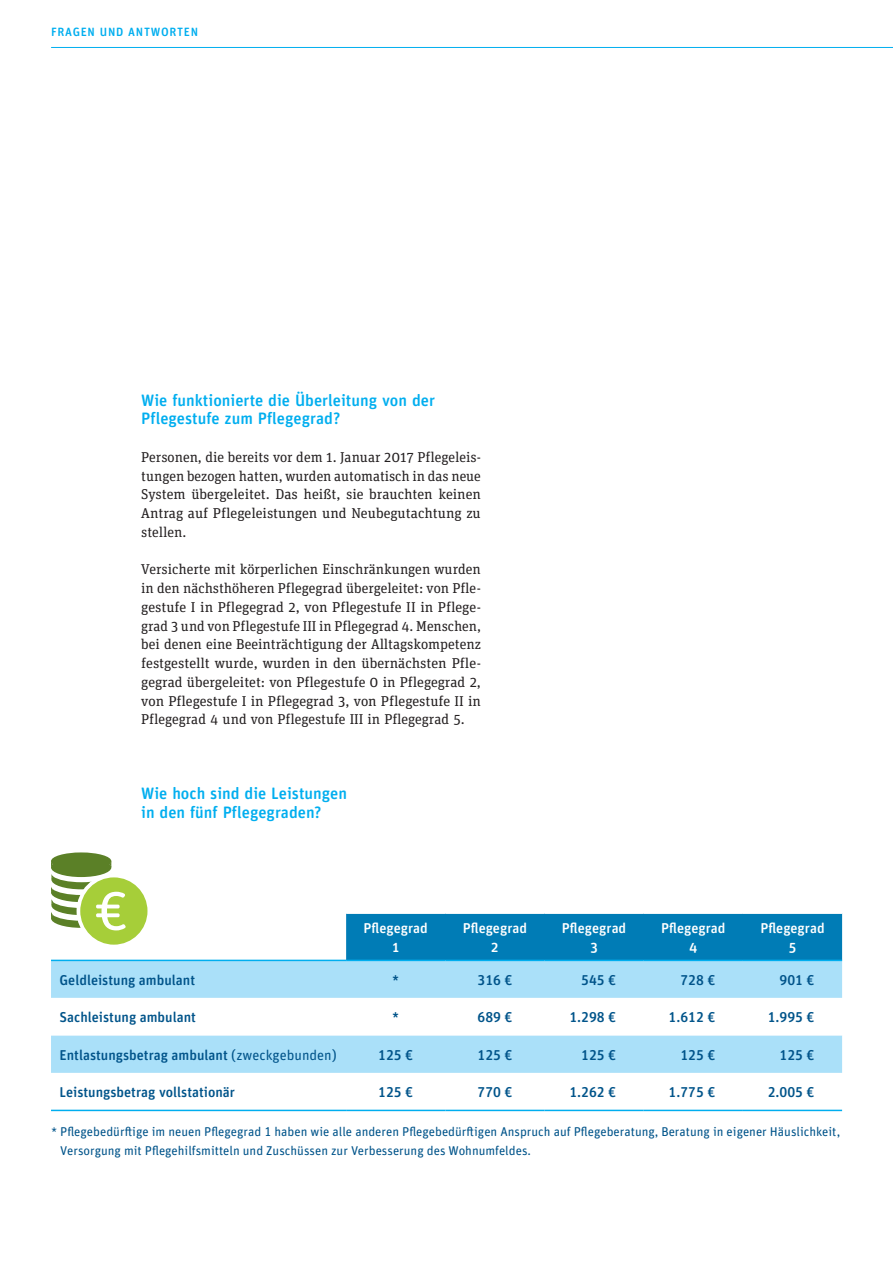
<style>
.page{position:relative;width:893px;height:1263px;background:#fff}
.page>*{position:absolute;margin:0;border:0;box-sizing:border-box;transform-origin:0 0}
.t1{font:58.5px "Unit Rounded Pro";color:#fff}
.ZWISCHENHEAD_H2{font:500 16.5px/18.8px "Unit Rounded OT";color:#00aeef}
.Fließtext__alt__lösc{font:14.25px/18.8px "Unit Slab OT";color:#231f20;text-align:justify}
.t2{font:500 14.25px "Unit Rounded OT";color:#01548a}
.t3{font:500 14.25px "Unit Rounded OT";color:#fff}
.t4{font:12.75px/18.8px "Unit Rounded OT";color:#01548a}
.MDK_Kolumnentitel_ob{font:500 12px "Unit Rounded OT";letter-spacing:.06em;color:#00aeef}
.s1{font-weight:400}
</style>
<div class="page">
<hr style="left:51px;top:47px;width:842px;height:1px;background:#00aeef">
<div style="left:346px;top:914px;width:496px;height:46px;background:#007cb6"></div>
<div style="left:51px;top:961px;width:791px;height:37px;background:#aae0f9"></div>
<svg style="left:51px;top:1035px;width:295px;height:75px"></svg>
<svg style="left:346px;top:1035px;width:496px;height:75px"></svg>
<hr style="left:51px;top:960px;width:295px;height:1px;background:#00aeef">
<hr style="left:346px;top:960px;width:99px;height:1px;background:#00aeef">
<hr style="left:445px;top:960px;width:99px;height:1px;background:#00aeef">
<hr style="left:544px;top:960px;width:100px;height:1px;background:#00aeef">
<hr style="left:644px;top:960px;width:99px;height:1px;background:#00aeef">
<hr style="left:743px;top:960px;width:99px;height:1px;background:#00aeef">
<hr style="left:51px;top:1110px;width:295px;height:1px;background:#00aeef">
<hr style="left:346px;top:1110px;width:99px;height:1px;background:#00aeef">
<hr style="left:445px;top:1110px;width:99px;height:1px;background:#00aeef">
<hr style="left:544px;top:1110px;width:100px;height:1px;background:#00aeef">
<hr style="left:644px;top:1110px;width:99px;height:1px;background:#00aeef">
<hr style="left:743px;top:1110px;width:99px;height:1px;background:#00aeef">
<svg style="left:51px;top:873px;width:55px;height:55px"></svg>
<div style="left:51px;top:858px;width:60px;height:19px;background:#5b8027;border-radius:50%"></div>
<div style="left:51px;top:852px;width:60px;height:18px;background:#5b8027;border-radius:50%"></div>
<div style="left:78px;top:875px;width:71px;height:71px;background:#a6ce39;border-radius:50%"></div>
<div style="left:77px;top:874px;width:74px;height:74px;border:4px solid #fff;border-radius:50%"></div>
<p class="MDK_Kolumnentitel_ob" style="left:51px;top:24px;width:149px">FRAGEN UND ANTWORTEN</p>
<p class="ZWISCHENHEAD_H2" style="left:141px;top:390px;width:295px">Wie funktionierte die Überleitung von der<br>Pflegestufe zum Pflegegrad?</p>
<p class="Fließtext__alt__lösc" style="left:141px;top:447px;width:341px">Personen, die bereits vor dem 1. Januar 2017 Pflegeleis&shy;tungen bezogen hatten, wurden automatisch in das neue System übergeleitet. Das heißt, sie brauchten keinen Antrag auf Pflegeleistungen und Neubegutachtung zu stellen.</p>
<p class="Fließtext__alt__lösc" style="left:141px;top:560px;width:341px">Versicherte mit körperlichen Einschränkungen wurden in den nächsthöheren Pflegegrad übergeleitet: von Pfle&shy;gestufe I in Pflegegrad 2, von Pflegestufe II in Pflege&shy;grad 3 und von Pflegestufe III in Pflegegrad 4. Menschen, bei denen eine Beeinträchtigung der Alltagskompetenz festgestellt wurde, wurden in den übernächsten Pfle&shy;gegrad übergeleitet: von Pflegestufe 0 in Pflegegrad 2, von Pflegestufe I in Pflegegrad 3, von Pflegestufe II in Pflegegrad 4 und von Pflegestufe III in Pflegegrad 5.</p>
<p class="ZWISCHENHEAD_H2" style="left:141px;top:784px;width:207px">Wie hoch sind die Leistungen in den fünf Pflegegraden?</p>
<p class="t1" style="left:95px;top:869px;width:34px">€</p>
<p class="t3" style="left:364px;top:919px;width:66px">Pflegegrad</p>
<p class="t3" style="left:392px;top:938px;width:8px">1</p>
<p class="t3" style="left:463px;top:919px;width:66px">Pflegegrad</p>
<p class="t3" style="left:491px;top:938px;width:9px">2</p>
<p class="t3" style="left:562px;top:919px;width:66px">Pflegegrad</p>
<p class="t3" style="left:590px;top:938px;width:9px">3</p>
<p class="t3" style="left:661px;top:919px;width:66px">Pflegegrad</p>
<p class="t3" style="left:689px;top:938px;width:10px">4</p>
<p class="t3" style="left:760px;top:919px;width:66px">Pflegegrad</p>
<p class="t3" style="left:789px;top:938px;width:9px">5</p>
<p class="t2" style="left:60px;top:971px;width:137px">Geldleistung ambulant</p>
<p class="t2" style="left:392px;top:971px;width:8px">*</p>
<p class="t2" style="left:477px;top:971px;width:36px">316 €</p>
<p class="t2" style="left:581px;top:971px;width:36px">545 €</p>
<p class="t2" style="left:680px;top:971px;width:36px">728 €</p>
<p class="t2" style="left:780px;top:971px;width:36px">901 €</p>
<p class="t2" style="left:60px;top:1008px;width:138px">Sachleistung ambulant</p>
<p class="t2" style="left:392px;top:1008px;width:8px">*</p>
<p class="t2" style="left:477px;top:1008px;width:36px">689 €</p>
<p class="t2" style="left:569px;top:1008px;width:48px">1.298 €</p>
<p class="t2" style="left:669px;top:1008px;width:48px">1.612 €</p>
<p class="t2" style="left:768px;top:1008px;width:48px">1.995 €</p>
<p class="t2" style="left:60px;top:1046px;width:279px">Entlastungsbetrag ambulant <span class="s1">(zweckgebunden)</span></p>
<p class="t2" style="left:378px;top:1046px;width:36px">125 €</p>
<p class="t2" style="left:477px;top:1046px;width:36px">125 €</p>
<p class="t2" style="left:581px;top:1046px;width:36px">125 €</p>
<p class="t2" style="left:680px;top:1046px;width:36px">125 €</p>
<p class="t2" style="left:780px;top:1046px;width:36px">125 €</p>
<p class="t2" style="left:60px;top:1083px;width:177px">Leistungsbetrag vollstationär</p>
<p class="t2" style="left:378px;top:1083px;width:36px">125 €</p>
<p class="t2" style="left:477px;top:1083px;width:36px">770 €</p>
<p class="t2" style="left:569px;top:1083px;width:48px">1.262 €</p>
<p class="t2" style="left:669px;top:1083px;width:48px">1.775 €</p>
<p class="t2" style="left:768px;top:1083px;width:48px">2.005 €</p>
<p class="t4" style="left:60px;top:1122px;width:781px;text-indent:-9px">* Pflegebedürftige im neuen Pflegegrad 1 haben wie alle anderen Pflegebedürftigen Anspruch auf Pflegeberatung, Beratung in eigener Häuslichkeit,<br>Versorgung mit Pflegehilfsmitteln und Zuschüssen zur Verbesserung des Wohnumfeldes.</p>
</div>
